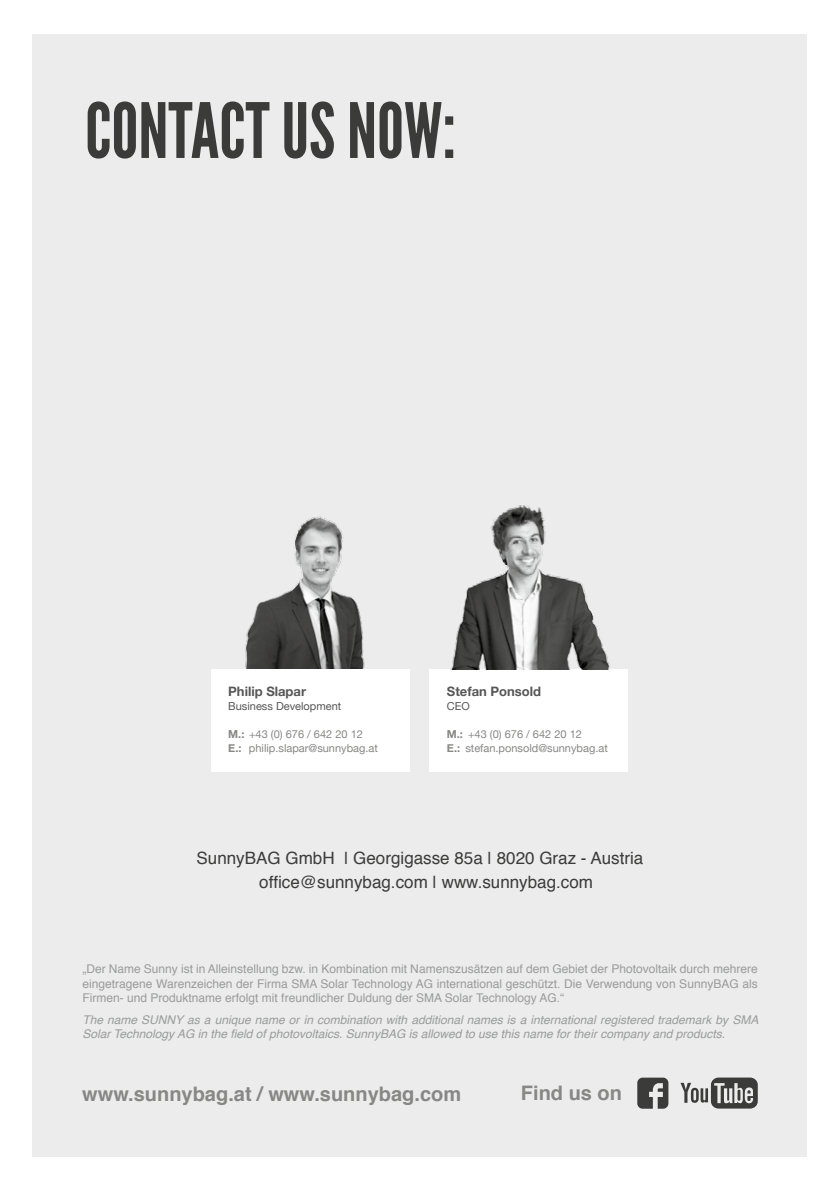
<style>
.page{position:relative;width:840px;height:1191px;background:#fff}
.page>*{position:absolute;margin:0;border:0;box-sizing:border-box;transform-origin:0 0}
.t1{font:76px "League Gothic";color:#3b3b3a}
.t2{font:700 20px "Helvetica";color:#878786}
.t3{font:17px/23.6px "Helvetica";color:#3b3b3a}
.t4{font:700 13px "Helvetica Neue";color:#565656}
.t5{font:12px/14.4px "Helvetica";color:#9a9b9b;text-align:justify}
.t6{font:italic 12px/14.4px "Helvetica";color:#9a9b9b}
.t7{font:11px/14px "Helvetica Neue";color:#878786}
.t8{font:11px "Helvetica Neue";color:#565656}
.s1{font-weight:700}
</style>
<div class="page">
<div style="left:33px;top:34px;width:773px;height:1123px;background:#ececed"></div>
<svg style="left:637px;top:1077px;width:31px;height:31px"></svg>
<svg style="left:680px;top:1077px;width:77px;height:31px"></svg>
<img style="left:245px;top:516px;width:120px;height:153px">
<div style="left:211px;top:669px;width:198px;height:103px;background:#fff"></div>
<div style="left:429px;top:669px;width:198px;height:103px;background:#fff"></div>
<img style="left:451px;top:505px;width:159px;height:164px">
<h1 class="t1" style="left:85px;top:86px;width:372px">CONTACT US NOW:</h1>
<p class="t4" style="left:228px;top:681px;width:79px">Philip Slapar</p>
<p class="t8" style="left:228px;top:698px;width:114px">Business Development</p>
<p class="t7" style="left:228px;top:728px;width:151px"><span class="s1">M.:</span> +43 (0) 676 / 642 20 12<br><span class="s1">E.:</span> philip.slapar@sunnybag.at</p>
<p class="t4" style="left:446px;top:681px;width:96px">Stefan Ponsold</p>
<p class="t8" style="left:446px;top:698px;width:25px">CEO</p>
<p class="t7" style="left:446px;top:728px;width:162px"><span class="s1">M.:</span> +43 (0) 676 / 642 20 12<br><span class="s1">E.:</span> stefan.ponsold@sunnybag.at</p>
<h3 class="t3" style="left:259px;top:847px;width:385px;text-indent:-63px">SunnyBAG GmbH | Georgigasse 85a | 8020 Graz - Austria office@sunnybag.com | www.sunnybag.com</h3>
<p class="t5" style="left:82px;top:962px;width:676px">„Der Name Sunny ist in Alleinstellung bzw. in Kombination mit Namenszusätzen auf dem Gebiet der Photovoltaik durch mehrere eingetragene Warenzeichen der Firma SMA Solar Technology AG international geschützt. Die Verwendung von SunnyBAG als Firmen- und Produktname erfolgt mit freundlicher Duldung der SMA Solar Technology AG.“</p>
<p class="t6" style="left:82px;top:1012px;width:677px">The name SUNNY as a unique name or in combination with additional names is a international registered trademark by SMA<br>Solar Technology AG in the field of photovoltaics. SunnyBAG is allowed to use this name for their company and products.</p>
<h2 class="t2" style="left:82px;top:1077px;width:380px">www.sunnybag.at / www.sunnybag.com</h2>
<h2 class="t2" style="left:520px;top:1077px;width:103px">Find us on</h2>
</div>
